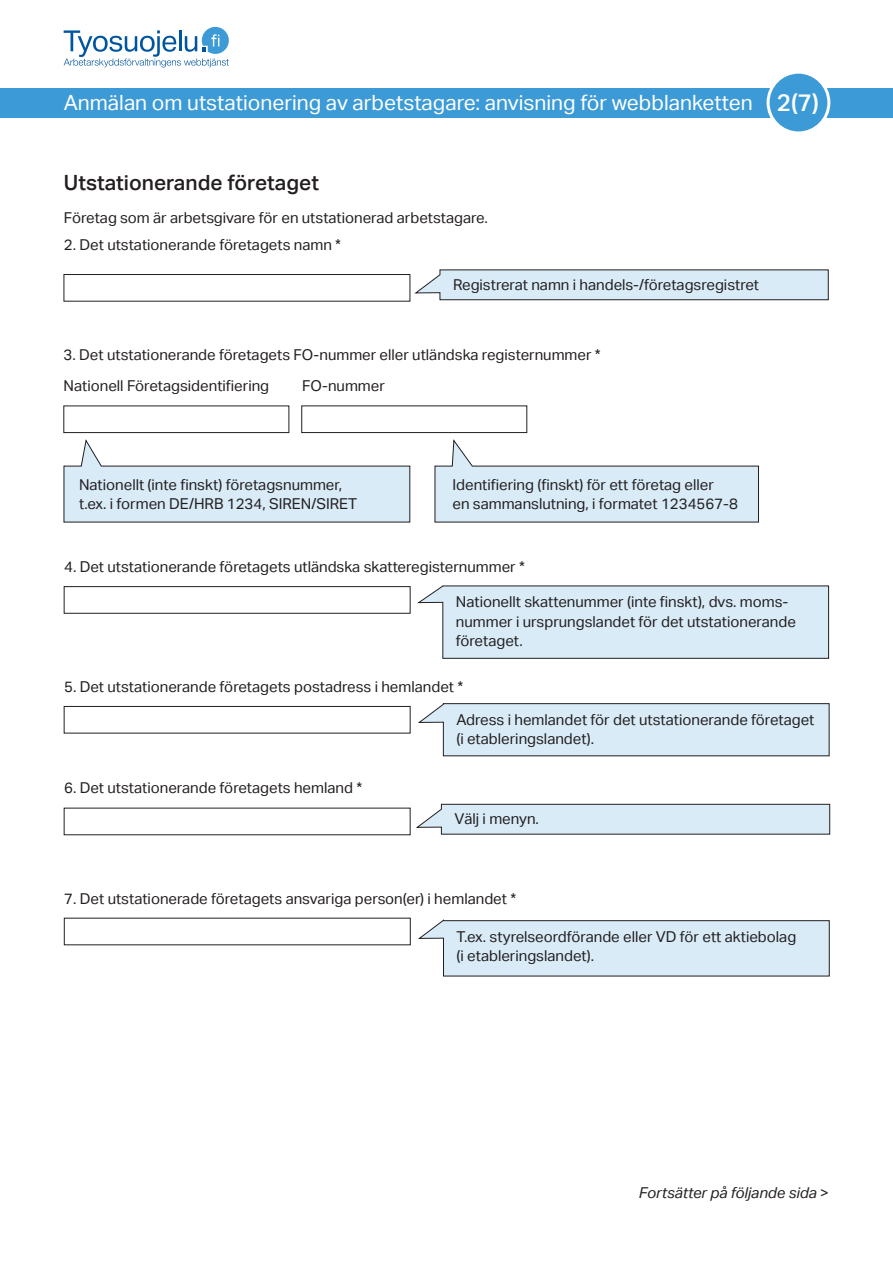
<style>
.page{position:relative;width:893px;height:1263px;background:#fff}
.page>*{position:absolute;margin:0;border:0;box-sizing:border-box;transform-origin:0 0}
.Ylänumero{font:500 24px "Aktiv Grotesk";color:#fff}
.Ylävinjetti{font:21px "Aktiv Grotesk";color:#fff}
.Väliotsikko{font:500 21px "Aktiv Grotesk";color:#231f20}
.Alkuleipis{font:15px/19.5px "Aktiv Grotesk";color:#231f20}
.Alkuleipis-2{font:italic 15px "Aktiv Grotesk";color:#231f20}
.s1{font-style:normal}
</style>
<div class="page">
<div style="left:0;top:88px;width:893px;height:30px;background:#3c9bd6"></div>
<div style="left:768px;top:72px;width:61px;height:61px;background:#3c9bd6;border-radius:50%"></div>
<div style="left:767px;top:71px;width:63px;height:63px;border:3px solid #fff;border-radius:50%"></div>
<svg style="left:415px;top:270px;width:414px;height:30px;background:#d2e3ee"></svg>
<div style="left:64px;top:274px;width:346px;height:27px;border:1px solid #231f20"></div>
<svg style="left:64px;top:27px;width:165px;height:40px"></svg>
<div style="left:64px;top:406px;width:225px;height:27px;border:1px solid #231f20"></div>
<div style="left:302px;top:406px;width:225px;height:27px;border:1px solid #231f20"></div>
<svg style="left:64px;top:440px;width:346px;height:82px"></svg>
<svg style="left:435px;top:440px;width:324px;height:82px"></svg>
<div style="left:64px;top:586px;width:346px;height:27px;border:1px solid #231f20"></div>
<svg style="left:418px;top:586px;width:411px;height:73px;background:#d5e6f2"></svg>
<div style="left:64px;top:706px;width:346px;height:27px;border:1px solid #231f20"></div>
<svg style="left:418px;top:703px;width:411px;height:53px;background:#d3e4ef"></svg>
<svg style="left:418px;top:920px;width:412px;height:56px;background:#d4e5f0"></svg>
<svg style="left:416px;top:804px;width:414px;height:30px;background:#d2e3ee"></svg>
<p class="Ylävinjetti" style="left:64px;top:91px;width:690px">Anmälan om utstationering av arbetstagare: anvisning för webblanketten</p>
<p class="Ylänumero" style="left:777px;top:88px;width:43px">2(7)</p>
<p class="Väliotsikko" style="left:64px;top:171px;width:257px">Utstationerande företaget</p>
<p class="Alkuleipis" style="left:64px;top:208px;width:425px">Företag som är arbetsgivare för en utstationerad arbetstagare.</p>
<p class="Alkuleipis" style="left:64px;top:235px;width:279px">2. Det utstationerande företagets namn *</p>
<p class="Alkuleipis" style="left:453px;top:275px;width:308px">Registrerat namn i handels-/företagsregistret</p>
<p class="Alkuleipis" style="left:64px;top:345px;width:539px">3. Det utstationerande företagets FO-nummer eller utländska registernummer *</p>
<p class="Alkuleipis" style="left:64px;top:376px;width:207px">Nationell Företagsidentifiering</p>
<p class="Alkuleipis" style="left:302px;top:376px;width:84px">FO-nummer</p>
<p class="Alkuleipis" style="left:79px;top:475px;width:280px">Nationellt (inte finskt) företagsnummer, t.ex. i formen DE/HRB 1234, SIREN/SIRET</p>
<p class="Alkuleipis" style="left:452px;top:475px;width:287px">Identifiering (finskt) för ett företag eller<br>en sammanslutning, i formatet 1234567-8</p>
<p class="Alkuleipis" style="left:64px;top:557px;width:462px">4. Det utstationerande företagets utländska skatteregisternummer *</p>
<p class="Alkuleipis" style="left:456px;top:592px;width:341px">Nationellt skattenummer (inte finskt), dvs. moms&shy;nummer i ursprungslandet för det utstationerande företaget.</p>
<p class="Alkuleipis" style="left:64px;top:677px;width:401px">5. Det utstationerande företagets postadress i hemlandet *</p>
<p class="Alkuleipis" style="left:456px;top:710px;width:360px">Adress i hemlandet för det utstationerande företaget (i etableringslandet).</p>
<p class="Alkuleipis" style="left:64px;top:778px;width:300px">6. Det utstationerande företagets hemland *</p>
<p class="Alkuleipis" style="left:454px;top:809px;width:86px">Välj i menyn.</p>
<p class="Alkuleipis" style="left:64px;top:888px;width:453px">7. Det utstationerade företagets ansvariga person(er) i hemlandet *</p>
<p class="Alkuleipis" style="left:457px;top:927px;width:341px">T.ex. styrelseordförande eller VD för ett aktiebolag (i etableringslandet).</p>
<p class="Alkuleipis-2" style="left:639px;top:1184px;width:192px">Fortsätter på följande sida <span class="s1">&gt;</span></p>
</div>
